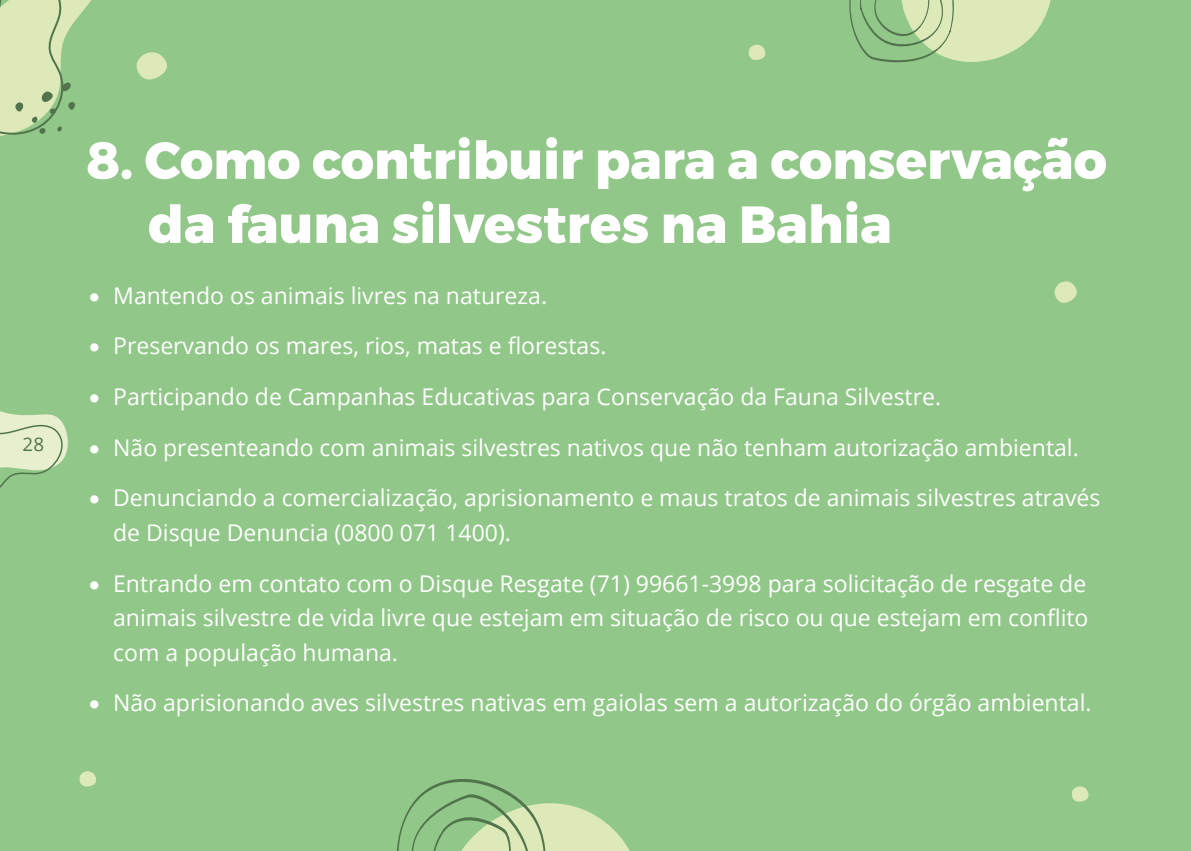
<style>
.page{position:relative;width:1191px;height:851px;background:#fff}
.page>*{position:absolute;margin:0;border:0;box-sizing:border-box;transform-origin:0 0}
.t1{font:800 52px/64px "Montserrat";color:#fff}
.t2{font:23px/34.6px "Open Sans";color:#fff}
.t3{font:18.8px "Open Sans";color:#52744d}
</style>
<div class="page">
<div style="left:0;top:0;width:1191px;height:850px;background:#91c788"></div>
<svg style="left:0;top:0;width:91px;height:136px"></svg>
<svg style="left:397px;top:779px;width:232px;height:71px"></svg>
<svg style="left:849px;top:0;width:202px;height:63px"></svg>
<svg style="left:748px;top:45px;width:18px;height:15px"></svg>
<svg style="left:79px;top:771px;width:18px;height:16px"></svg>
<svg style="left:1054px;top:281px;width:23px;height:22px"></svg>
<svg style="left:1072px;top:786px;width:17px;height:16px"></svg>
<svg style="left:136px;top:52px;width:31px;height:28px"></svg>
<svg style="left:0;top:411px;width:68px;height:77px"></svg>
<p class="t3" style="left:23px;top:431px;width:23px">28</p>
<h1 class="t1" style="left:148px;top:130px;width:960px;text-indent:-62px">8. Como contribuir para a conservação da fauna silvestres na Bahia</h1>
<p class="t2" style="left:89px;top:277px;width:459px">• Mantendo os animais livres na natureza.</p>
<p class="t2" style="left:89px;top:328px;width:519px">• Preservando os mares, rios, matas e florestas.</p>
<p class="t2" style="left:89px;top:378px;width:853px">• Participando de Campanhas Educativas para Conservação da Fauna Silvestre.</p>
<p class="t2" style="left:89px;top:429px;width:991px">• Não presenteando com animais silvestres nativos que não tenham autorização ambiental.</p>
<p class="t2" style="left:113px;top:480px;width:988px;text-indent:-24px">• Denunciando a comercialização, aprisionamento e maus tratos de animais silvestres através de Disque Denuncia (0800 071 1400).</p>
<p class="t2" style="left:113px;top:565px;width:976px;text-align:justify;text-indent:-24px">• Entrando em contato com o Disque Resgate (71) 99661-3998 para solicitação de resgate de animais silvestre de vida livre que estejam em situação de risco ou que estejam em conflito com a população humana.</p>
<p class="t2" style="left:89px;top:685px;width:1004px">• Não aprisionando aves silvestres nativas em gaiolas sem a autorização do órgão ambiental.</p>
</div>
